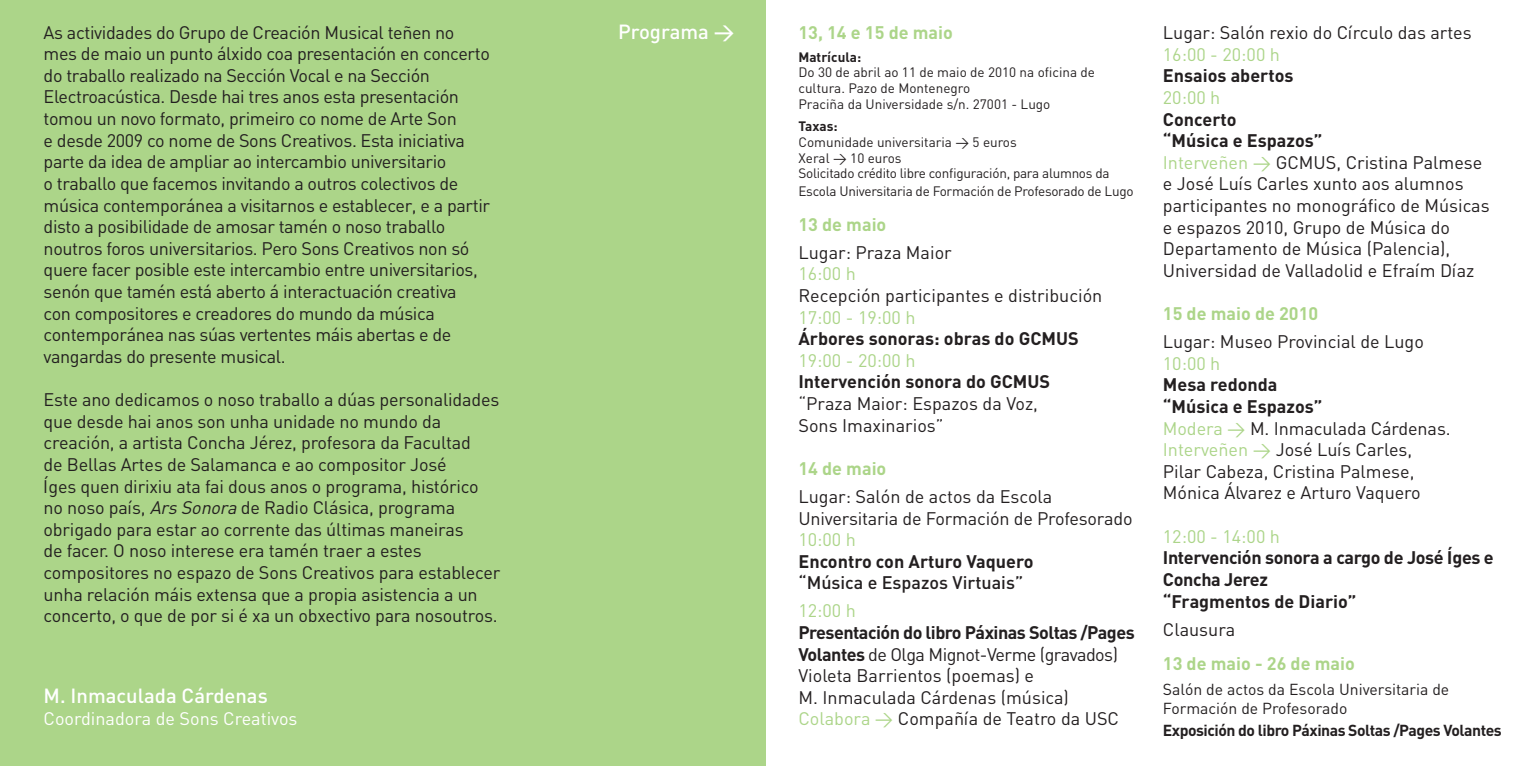
<style>
.page{position:relative;width:1531px;height:766px;background:#fff}
.page>*{position:absolute;margin:0;border:0;box-sizing:border-box;transform-origin:0 0}
.t1{font:500 20.25px "DIN";color:#fff}
.t2{font:18px/21.6px "DIN";letter-spacing:-.01em;color:#231f20}
.t3{font:700 18px "DIN";color:#231f20}
.t4{font:18px "DIN";color:#acd589}
.t5{font:700 18px/21.6px "DIN";letter-spacing:-.03em;color:#231f20}
.t6{font:700 18px "DIN";color:#acd589}
.t7{font:700 18px/21.6px "DIN";letter-spacing:-.02em;color:#231f20}
.t8{font:18px "DIN";color:#fff}
.t9{font:500 18px "DIN";color:#231f20}
.t10{font:15.75px "DIN";color:#231f20}
.t11{font:700 15.75px "DIN";letter-spacing:-.03em;color:#231f20}
.t12{font:13.5px/15.8px "DIN";letter-spacing:-.01em;color:#231f20}
.t13{font:700 13.5px "DIN";color:#231f20}
.s1{font-style:italic}
.s2{font-weight:400}
.s3{color:#acd589}
</style>
<div class="page">
<div style="left:0;top:0;width:765px;height:765px;background:#acd589"></div>
<p class="t2" style="left:44px;top:21px;width:448px">As actividades do Grupo de Creación Musical teñen no mes de maio un punto álxido coa presentación en concerto do traballo realizado na Sección Vocal e na Sección Electroacústica. Desde hai tres anos esta presentación tomou un novo formato, primeiro co nome de Arte Son<br>e desde 2009 co nome de Sons Creativos. Esta iniciativa parte da idea de ampliar ao intercambio universitario<br>o traballo que facemos invitando a outros colectivos de música contemporánea a visitarnos e establecer, e a partir disto a posibilidade de amosar tamén o noso traballo noutros foros universitarios. Pero Sons Creativos non só quere facer posible este intercambio entre universitarios, senón que tamén está aberto á interactuación creativa<br>con compositores e creadores do mundo da música contemporánea nas súas vertentes máis abertas e de vangardas do presente musical.</p>
<p class="t2" style="left:44px;top:388px;width:458px">Este ano dedicamos o noso traballo a dúas personalidades que desde hai anos son unha unidade no mundo da creación, a artista Concha Jérez, profesora da Facultad<br>de Bellas Artes de Salamanca e ao compositor José<br>Íges quen dirixiu ata fai dous anos o programa, histórico no noso país, <span class="s1">ArsSonora</span> de Radio Clásica, programa obrigado para estar ao corrente das últimas maneiras<br>de facer. O noso interese era tamén traer a estes compositores no espazo de Sons Creativos para establecer unha relación máis extensa que a propia asistencia a un concerto, o que de por si é xa un obxectivo para nosoutros.</p>
<p class="t1" style="left:44px;top:683px;width:226px">M. Inmaculada Cárdenas</p>
<p class="t8" style="left:44px;top:707px;width:255px">Coordinadora de Sons Creativos</p>
<p class="t1" style="left:618px;top:19px;width:118px">Programa &gt;</p>
<p class="t6" style="left:798px;top:21px;width:156px">13, 14 e 15 de maio</p>
<p class="t13" style="left:798px;top:48px;width:64px">Matrícula:</p>
<p class="t12" style="left:798px;top:64px;width:298px">Do 30 de abril ao 11 de maio de 2010 na oficina de cultura. Pazo de Montenegro</p>
<p class="t12" style="left:798px;top:96px;width:253px">Praciña da Universidade s/n. 27001 - Lugo</p>
<p class="t13" style="left:798px;top:117px;width:41px">Taxas:</p>
<p class="t12" style="left:798px;top:134px;width:220px">Comunidade universitaria &gt; 5 euros</p>
<p class="t12" style="left:798px;top:149px;width:105px">Xeral &gt; 10 euros</p>
<p class="t12" style="left:798px;top:164px;width:337px;line-height:18px">Solicitado crédito libre configuración, para alumnos da<br>Escola Universitaria de Formación de Profesorado de Lugo</p>
<p class="t6" style="left:798px;top:212px;width:89px">13 de maio</p>
<p class="t2" style="left:798px;top:241px;width:155px">Lugar: Praza Maior</p>
<p class="t4" style="left:798px;top:262px;width:59px">16:00 h</p>
<p class="t2" style="left:798px;top:284px;width:305px">Recepción participantes e distribución</p>
<p class="t4" style="left:798px;top:306px;width:119px">17:00 - 19:00 h</p>
<p class="t3" style="left:798px;top:327px;width:282px">Árbores sonoras: obras do GCMUS</p>
<p class="t4" style="left:798px;top:349px;width:119px">19:00 - 20:00 h</p>
<p class="t3" style="left:798px;top:370px;width:253px">Intervención sonora do GCMUS</p>
<p class="t2" style="left:798px;top:392px;width:241px">“Praza Maior: Espazos da Voz,<br>Sons Imaxinarios”</p>
<p class="t6" style="left:798px;top:456px;width:89px">14 de maio</p>
<p class="t2" style="left:798px;top:485px;width:336px">Lugar: Salón de actos da Escola<br>Universitaria de Formación de Profesorado</p>
<p class="t4" style="left:798px;top:528px;width:59px">10:00 h</p>
<p class="t3" style="left:798px;top:549px;width:237px">Encontro con Arturo Vaquero</p>
<p class="t9" style="left:798px;top:571px;width:226px">“Música e Espazos Virtuais”</p>
<p class="t4" style="left:798px;top:599px;width:59px">12:00 h</p>
<p class="t5" style="left:798px;top:620px;width:338px">Presentación do libro Páxinas Soltas /Pages<br>Volantes <span class="s2">de Olga Mignot-Verme (gravados)</span></p>
<p class="t2" style="left:798px;top:664px;width:237px">Violeta Barrientos (poemas) e</p>
<p class="t2" style="left:798px;top:686px;width:272px">M. Inmaculada Cárdenas (música)</p>
<p class="t2" style="left:798px;top:707px;width:322px"><span class="s3">Colabora &gt;</span> Compañía de Teatro da USC</p>
<p class="t2" style="left:1163px;top:21px;width:310px">Lugar: Salón rexio do Círculo das artes</p>
<p class="t4" style="left:1163px;top:43px;width:119px">16:00 - 20:00 h</p>
<p class="t3" style="left:1163px;top:64px;width:132px">Ensaios abertos</p>
<p class="t4" style="left:1163px;top:86px;width:59px">20:00 h</p>
<p class="t3" style="left:1163px;top:107px;width:75px">Concerto</p>
<p class="t3" style="left:1163px;top:129px;width:161px">“Música e Espazos”</p>
<p class="t2" style="left:1163px;top:151px;width:328px"><span class="s3">Interveñen &gt;</span> GCMUS, Cristina Palmese e José Luís Carles xunto aos alumnos participantes no monográfico de Músicas e espazos 2010, Grupo de Música do Departamento de Música (Palencia), Universidad de Valladolid e Efraím Díaz</p>
<p class="t6" style="left:1163px;top:302px;width:157px">15 de maio de 2010</p>
<p class="t2" style="left:1163px;top:330px;width:262px">Lugar: Museo Provincial de Lugo</p>
<p class="t4" style="left:1163px;top:352px;width:59px">10:00 h</p>
<p class="t3" style="left:1163px;top:373px;width:116px">Mesa redonda</p>
<p class="t3" style="left:1163px;top:394px;width:161px">“Música e Espazos”</p>
<p class="t2" style="left:1163px;top:417px;width:289px"><span class="s3">Modera &gt;</span> M. Inmaculada Cárdenas.</p>
<p class="t2" style="left:1163px;top:438px;width:259px"><span class="s3">Interveñen &gt;</span> José Luís Carles,<br>Pilar Cabeza, Cristina Palmese,<br>Mónica Álvarez e Arturo Vaquero</p>
<p class="t4" style="left:1163px;top:525px;width:119px">12:00 - 14:00 h</p>
<p class="t7" style="left:1163px;top:546px;width:332px">Intervención sonora a cargo de José Íges e<br>Concha Jerez</p>
<p class="t3" style="left:1163px;top:589px;width:195px">“Fragmentos de Diario”</p>
<p class="t2" style="left:1163px;top:617px;width:74px">Clausura</p>
<p class="t6" style="left:1163px;top:651px;width:193px">13 de maio - 26 de maio</p>
<p class="t10" style="left:1163px;top:679px;width:288px">Salón de actos da Escola Universitaria de</p>
<p class="t10" style="left:1163px;top:698px;width:186px">Formación de Profesorado</p>
<p class="t11" style="left:1163px;top:719px;width:340px">Exposición do libro Páxinas Soltas /Pages Volantes</p>
</div>
